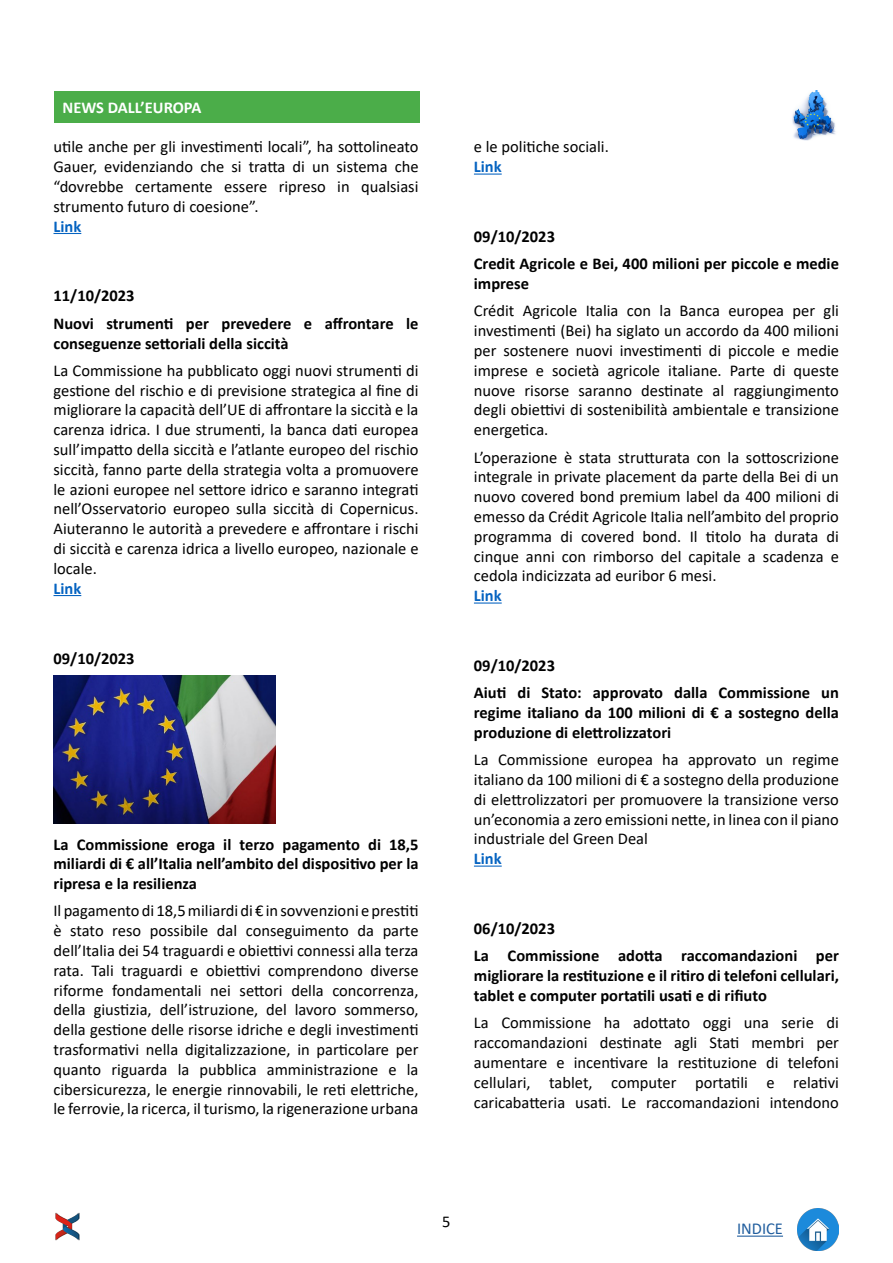
<style>
.page{position:relative;width:893px;height:1263px;background:#fff}
.page>*{position:absolute;margin:0;border:0;box-sizing:border-box;transform-origin:0 0}
.t1{font:16.65px "Calibri";color:#215e9e}
.t2{font:16.5px/19.8px "Calibri";color:#000;text-align:justify}
.t3{font:700 16.5px/27.3px "Calibri";color:#000}
.t4{font:700 16.5px "Calibri";color:#0563c1}
.t5{font:700 16.5px "Calibri";color:#fff}
</style>
<div class="page">
<img style="left:55px;top:1212px;width:25px;height:29px">
<img style="left:792px;top:90px;width:44px;height:50px">
<svg style="left:54px;top:233px;width:27px;height:1px"></svg>
<svg style="left:54px;top:595px;width:27px;height:1px"></svg>
<img style="left:54px;top:675px;width:221px;height:148px">
<div style="left:54px;top:91px;width:365px;height:32px;background:#4bad49"></div>
<svg style="left:474px;top:174px;width:28px;height:1px"></svg>
<hr style="left:474px;top:602px;width:28px;height:2px;background:#0563c1">
<hr style="left:474px;top:865px;width:28px;height:2px;background:#0563c1">
<img style="left:797px;top:1209px;width:42px;height:42px">
<hr style="left:737px;top:1235px;width:46px;height:2px;background:#215e9e">
<p class="t5" style="left:63px;top:96px;width:141px">NEWS DALL’EUROPA</p>
<p class="t2" style="left:54px;top:137px;width:367px">utile anche per gli investimenti locali”, ha sottolineato Gauer, evidenziando che si tratta di un sistema che “dovrebbe certamente essere ripreso in qualsiasi strumento futuro di coesione”.</p>
<p class="t4" style="left:54px;top:214px;width:29px">Link</p>
<p class="t3" style="left:54px;top:282px;width:367px">11/10/2023<br>Nuovi strumenti per prevedere e affrontare le</p>
<p class="t3" style="left:54px;top:329px;width:237px">conseguenze settoriali della siccità</p>
<p class="t2" style="left:54px;top:360px;width:367px">La Commissione ha pubblicato oggi nuovi strumenti di gestione del rischio e di previsione strategica al fine di migliorare la capacità dell’UE di affrontare la siccità e la carenza idrica. I due strumenti, la banca dati europea sull’impatto della siccità e l’atlante europeo del rischio siccità, fanno parte della strategia volta a promuovere le azioni europee nel settore idrico e saranno integrati nell’Osservatorio europeo sulla siccità di Copernicus.<br>Aiuteranno le autorità a prevedere e affrontare i rischi di siccità e carenza idrica a livello europeo, nazionale e locale.</p>
<p class="t4" style="left:54px;top:576px;width:29px">Link</p>
<p class="t3" style="left:54px;top:644px;width:83px">09/10/2023</p>
<p class="t3" style="left:53px;top:834px;width:367px;line-height:19.8px;text-align:justify">La Commissione eroga il terzo pagamento di 18,5 miliardi di € all’Italia nell’ambito del dispositivo per la ripresa e la resilienza</p>
<p class="t2" style="left:53px;top:901px;width:367px">Il pagamento di 18,5 miliardi di € in sovvenzioni e prestiti è stato reso possibile dal conseguimento da parte dell’Italia dei 54 traguardi e obiettivi connessi alla terza rata. Tali traguardi e obiettivi comprendono diverse riforme fondamentali nei settori della concorrenza, della giustizia, dell’istruzione, del lavoro sommerso, della gestione delle risorse idriche e degli investimenti trasformativi nella digitalizzazione, in particolare per quanto riguarda la pubblica amministrazione e la cibersicurezza, le energie rinnovabili, le reti elettriche, le ferrovie, la ricerca, il turismo, la rigenerazione urbana</p>
<p class="t2" style="left:474px;top:137px;width:136px">e le politiche sociali.</p>
<p class="t4" style="left:474px;top:155px;width:29px">Link</p>
<p class="t3" style="left:474px;top:223px;width:367px">09/10/2023<br>Credit Agricole e Bei, 400 milioni per piccole e medie</p>
<p class="t3" style="left:474px;top:270px;width:57px">imprese</p>
<p class="t2" style="left:474px;top:301px;width:367px">Crédit Agricole Italia con la Banca europea per gli investimenti (Bei) ha siglato un accordo da 400 milioni per sostenere nuovi investimenti di piccole e medie imprese e società agricole italiane. Parte di queste nuove risorse saranno destinate al raggiungimento degli obiettivi di sostenibilità ambientale e transizione energetica.</p>
<p class="t2" style="left:474px;top:447px;width:367px">L’operazione è stata strutturata con la sottoscrizione integrale in private placement da parte della Bei di un nuovo covered bond premium label da 400 milioni di emesso da Crédit Agricole Italia nell’ambito del proprio programma di covered bond. Il titolo ha durata di cinque anni con rimborso del capitale a scadenza e cedola indicizzata ad euribor 6 mesi.</p>
<p class="t4" style="left:474px;top:584px;width:29px">Link</p>
<p class="t3" style="left:474px;top:652px;width:367px">09/10/2023<br>Aiuti di Stato: approvato dalla Commissione un</p>
<p class="t3" style="left:474px;top:702px;width:367px;line-height:19.8px">regime italiano da 100 milioni di € a sostegno della produzione di elettrolizzatori</p>
<p class="t2" style="left:474px;top:749px;width:367px">La Commissione europea ha approvato un regime italiano da 100 milioni di € a sostegno della produzione di elettrolizzatori per promuovere la transizione verso un’economia a zero emissioni nette, in linea con il piano industriale del Green Deal</p>
<p class="t4" style="left:474px;top:847px;width:29px">Link</p>
<p class="t3" style="left:474px;top:915px;width:367px">06/10/2023<br>La Commissione adotta raccomandazioni per</p>
<p class="t3" style="left:474px;top:965px;width:367px;line-height:19.8px">migliorare la restituzione e il ritiro di telefoni cellulari, tablet e computer portatili usati e di rifiuto</p>
<p class="t2" style="left:474px;top:1012px;width:367px">La Commissione ha adottato oggi una serie di raccomandazioni destinate agli Stati membri per aumentare e incentivare la restituzione di telefoni cellulari, tablet, computer portatili e relativi caricabatteria usati. Le raccomandazioni intendono</p>
<p class="t2" style="left:442px;top:1211px;width:10px">5</p>
<p class="t1" style="left:737px;top:1217px;width:47px">INDICE</p>
</div>
